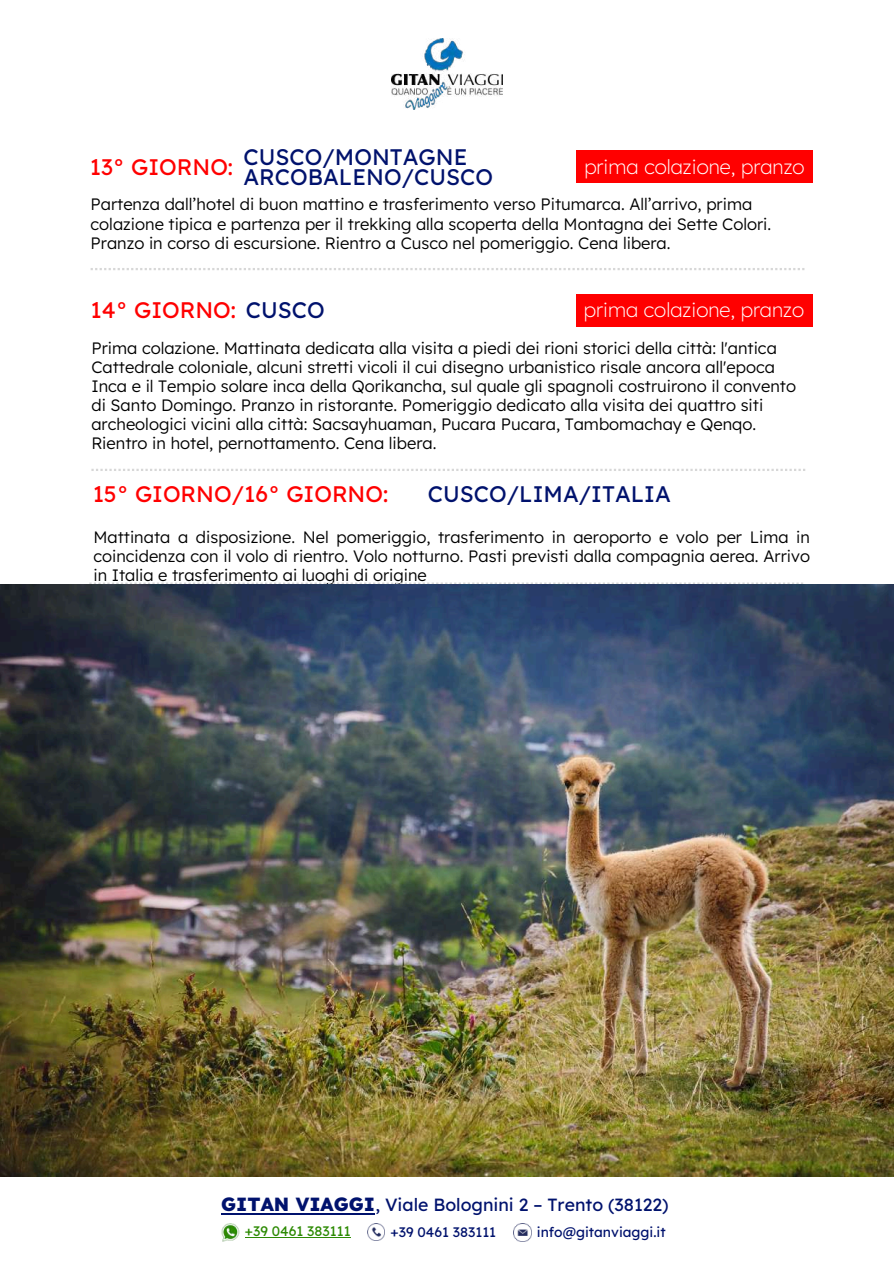
<style>
.page{position:relative;width:894px;height:1264px;background:#fff}
.page>*{position:absolute;margin:0;border:0;box-sizing:border-box;transform-origin:0 0}
.t1{font:22.5px/20.2px "Lexend";color:#00126d}
.t2{font:22.5px "Lexend";color:#f00}
.t3{font:200 20.1px "Lexend";color:#fff}
.t4{font:17.7px "Lexend";color:#00126d}
.t5{font:300 16.5px/19.2px "Lexend";color:#000}
.t6{font:13.8px "Lexend";color:#00126d}
.t7{font:13.8px "Lexend";color:#2c8a03}
.s1{color:#00126d}
.s2{font-weight:800;font-size:19.05px}
</style>
<div class="page">
<img style="left:221px;top:1223px;width:18px;height:18px">
<hr style="left:245px;top:1236px;width:105px;height:1px;background:#2c8a03">
<img style="left:367px;top:1223px;width:17px;height:17px">
<img style="left:513px;top:1223px;width:18px;height:18px">
<hr style="left:221px;top:1213px;width:154px;height:1px;background:#00126d">
<img style="left:391px;top:38px;width:111px;height:71px">
<svg style="left:91px;top:268px;width:713px;height:2px"></svg>
<svg style="left:91px;top:469px;width:714px;height:2px"></svg>
<svg style="left:89px;top:582px;width:714px;height:2px"></svg>
<img style="left:0;top:584px;width:893px;height:592px">
<div style="left:576px;top:150px;width:236px;height:33px;background:#f00"></div>
<div style="left:575px;top:294px;width:237px;height:33px;background:#f00"></div>
<h1 class="t1" style="left:243px;top:146px;width:251px">CUSCO/MONTAGNE<br>ARCOBALENO/CUSCO</h1>
<p class="t5" style="left:91px;top:194px;width:682px">Partenza dall’hotel di buon mattino e trasferimento verso Pitumarca. All’arrivo, prima colazione tipica e partenza per il trekking alla scoperta della Montagna dei Sette Colori.<br>Pranzo in corso di escursione. Rientro a Cusco nel pomeriggio. Cena libera.</p>
<h1 class="t2" style="left:90px;top:152px;width:145px">13° GIORNO:</h1>
<p class="t3" style="left:584px;top:153px;width:222px">prima colazione, pranzo</p>
<h1 class="t2" style="left:91px;top:296px;width:235px">14° GIORNO: <span class="s1">CUSCO</span></h1>
<p class="t5" style="left:91px;top:338px;width:706px">Prima colazione. Mattinata dedicata alla visita a piedi dei rioni storici della città: l'antica Cattedrale coloniale, alcuni stretti vicoli il cui disegno urbanistico risale ancora all'epoca Inca e il Tempio solare inca della Qorikancha, sul quale gli spagnoli costruirono il convento di Santo Domingo. Pranzo in ristorante. Pomeriggio dedicato alla visita dei quattro siti archeologici vicini alla città: Sacsayhuaman, Pucara Pucara, Tambomachay e Qenqo.<br>Rientro in hotel, pernottamento. Cena libera.</p>
<p class="t3" style="left:583px;top:297px;width:222px">prima colazione, pranzo</p>
<h1 class="t2" style="left:93px;top:480px;width:297px">15° GIORNO/16° GIORNO:</h1>
<h1 class="t1" style="left:427px;top:483px;width:244px">CUSCO/LIMA/ITALIA</h1>
<p class="t5" style="left:93px;top:527px;width:717px;text-align:justify">Mattinata a disposizione. Nel pomeriggio, trasferimento in aeroporto e volo per Lima in coincidenza con il volo di rientro. Volo notturno. Pasti previsti dalla compagnia aerea. Arrivo in Italia e trasferimento ai luoghi di origine</p>
<p class="t4" style="left:221px;top:1193px;width:449px"><span class="s2">GITAN VIAGGI</span>, Viale Bolognini 2 – Trento (38122)</p>
<p class="t7" style="left:245px;top:1222px;width:107px">+39 0461 383111</p>
<p class="t6" style="left:390px;top:1223px;width:107px">+39 0461 383111</p>
<p class="t6" style="left:536px;top:1223px;width:130px">info@gitanviaggi.it</p>
</div>
